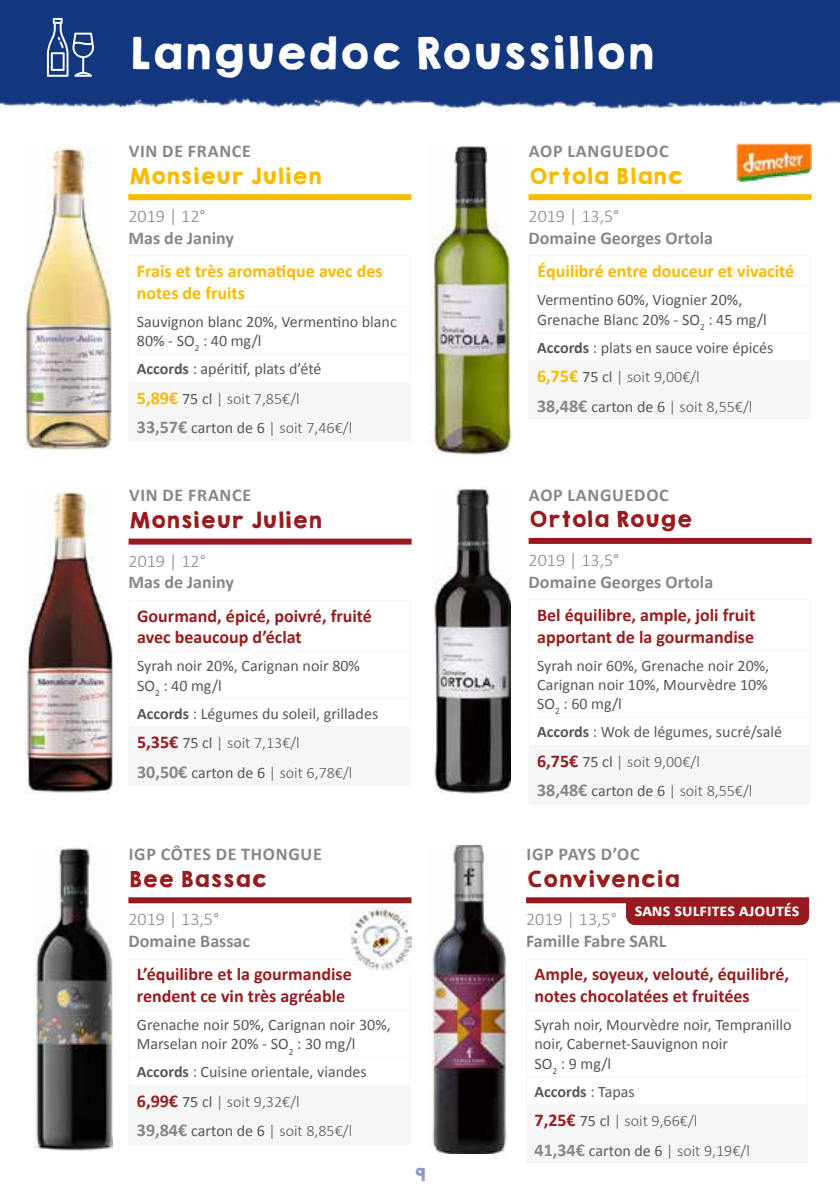
<style>
.page{position:relative;width:840px;height:1191px;background:#fff}
.page>*{position:absolute;margin:0;border:0;box-sizing:border-box;transform-origin:0 0}
.t1{font:40px "KGHAPPY Solid";color:#fff}
.t2{font:20px "KGHAPPY Solid";color:#981c1f}
.t3{font:20px "KGHAPPY Solid";color:#fbba00}
.t4{font:700 18px/21.6px "Calibri";color:#981c1f}
.t5{font:700 18px "Calibri";letter-spacing:.04em;color:#878787}
.t6{font:700 18px/21.6px "Calibri";color:#fbba00}
.t7{font:300 18px "Calibri";color:#878787}
.t8{font:700 18px "Calibri";color:#fff}
.t9{font:700 18px "Calibri";color:#878787}
.t10{font:16px/29.6px "Calibri";color:#575756}
.t11{font:300 16px/29.6px "Calibri";color:#575756}
.t12{font:16px "KGHAPPY Solid";color:#8f96cb}
.s1{font-weight:700}
.s2{font-weight:700;font-size:18px;color:#fbba00}
.s3{font-weight:300}
.s4{font-weight:700;font-size:18px;color:#878787}
.s5{font-weight:700;font-size:18px;color:#981c1f}
.s6{font-weight:400}
</style>
<div class="page">
<img style="left:0;top:0;width:839px;height:112px">
<svg style="left:47px;top:18px;width:47px;height:59px;background:#4d689d"></svg>
<div style="left:128px;top:194px;width:283px;height:6px;background:#fbba00"></div>
<hr style="left:128px;top:255px;width:282px;height:1px;background:#f6f6f6">
<hr style="left:128px;top:256px;width:1px;height:50px;background:#f6f6f6">
<hr style="left:409px;top:256px;width:1px;height:50px;background:#f6f6f6">
<hr style="left:128px;top:306px;width:282px;height:1px;background:#f6f6f6">
<hr style="left:128px;top:307px;width:1px;height:47px;background:#f6f6f6">
<hr style="left:409px;top:307px;width:1px;height:47px;background:#f6f6f6">
<hr style="left:128px;top:354px;width:282px;height:1px;background:#f6f6f6">
<hr style="left:128px;top:441px;width:282px;height:1px;background:#f6f6f6">
<img style="left:24px;top:147px;width:87px;height:302px">
<img style="left:736px;top:143px;width:75px;height:39px">
<div style="left:528px;top:194px;width:283px;height:6px;background:#fbba00"></div>
<hr style="left:528px;top:255px;width:282px;height:1px;background:#f6f6f6">
<hr style="left:528px;top:285px;width:282px;height:1px;background:#f6f6f6">
<hr style="left:528px;top:286px;width:1px;height:46px;background:#f6f6f6">
<hr style="left:809px;top:286px;width:1px;height:46px;background:#f6f6f6">
<hr style="left:528px;top:332px;width:282px;height:1px;background:#f6f6f6">
<hr style="left:528px;top:419px;width:282px;height:1px;background:#f6f6f6">
<img style="left:432px;top:146px;width:79px;height:308px">
<div style="left:128px;top:538px;width:283px;height:6px;background:#981c1f"></div>
<hr style="left:128px;top:600px;width:282px;height:1px;background:#f6f6f6">
<hr style="left:128px;top:601px;width:1px;height:50px;background:#f6f6f6">
<hr style="left:409px;top:601px;width:1px;height:50px;background:#f6f6f6">
<hr style="left:128px;top:651px;width:282px;height:1px;background:#f6f6f6">
<hr style="left:128px;top:652px;width:1px;height:46px;background:#f6f6f6">
<hr style="left:409px;top:652px;width:1px;height:46px;background:#f6f6f6">
<hr style="left:128px;top:698px;width:282px;height:1px;background:#f6f6f6">
<hr style="left:128px;top:785px;width:282px;height:1px;background:#f6f6f6">
<img style="left:26px;top:490px;width:86px;height:303px">
<div style="left:528px;top:538px;width:283px;height:6px;background:#981c1f"></div>
<hr style="left:528px;top:599px;width:282px;height:1px;background:#f6f6f6">
<hr style="left:528px;top:600px;width:1px;height:50px;background:#f6f6f6">
<hr style="left:809px;top:600px;width:1px;height:50px;background:#f6f6f6">
<hr style="left:528px;top:650px;width:282px;height:1px;background:#f6f6f6">
<hr style="left:528px;top:651px;width:1px;height:65px;background:#f6f6f6">
<hr style="left:809px;top:651px;width:1px;height:65px;background:#f6f6f6">
<hr style="left:528px;top:716px;width:282px;height:1px;background:#f6f6f6">
<hr style="left:528px;top:803px;width:282px;height:1px;background:#f6f6f6">
<img style="left:434px;top:488px;width:76px;height:305px">
<div style="left:525px;top:897px;width:283px;height:6px;background:#981c1f"></div>
<hr style="left:525px;top:958px;width:282px;height:1px;background:#f6f6f6">
<hr style="left:525px;top:959px;width:1px;height:50px;background:#f6f6f6">
<hr style="left:806px;top:959px;width:1px;height:50px;background:#f6f6f6">
<hr style="left:525px;top:1009px;width:282px;height:1px;background:#f6f6f6">
<hr style="left:525px;top:1010px;width:1px;height:66px;background:#f6f6f6">
<hr style="left:806px;top:1010px;width:1px;height:66px;background:#f6f6f6">
<hr style="left:525px;top:1076px;width:282px;height:1px;background:#f6f6f6">
<hr style="left:525px;top:1163px;width:282px;height:1px;background:#f6f6f6">
<img style="left:428px;top:845px;width:80px;height:308px">
<div style="left:626px;top:899px;width:182px;height:26px;background:#981c1f;border-radius:9px"></div>
<div style="left:626px;top:899px;width:182px;height:18px;background:#981c1f"></div>
<div style="left:128px;top:897px;width:283px;height:6px;background:#981c1f"></div>
<hr style="left:128px;top:958px;width:282px;height:1px;background:#f6f6f6">
<hr style="left:128px;top:959px;width:1px;height:50px;background:#f6f6f6">
<hr style="left:409px;top:959px;width:1px;height:50px;background:#f6f6f6">
<hr style="left:128px;top:1009px;width:282px;height:1px;background:#f6f6f6">
<hr style="left:128px;top:1010px;width:1px;height:46px;background:#f6f6f6">
<hr style="left:409px;top:1010px;width:1px;height:46px;background:#f6f6f6">
<hr style="left:128px;top:1056px;width:282px;height:1px;background:#f6f6f6">
<hr style="left:128px;top:1143px;width:282px;height:1px;background:#f6f6f6">
<img style="left:35px;top:847px;width:77px;height:303px">
<img style="left:350px;top:907px;width:61px;height:63px">
<h1 class="t1" style="left:128px;top:22px;width:527px">Languedoc Roussillon</h1>
<p class="t5" style="left:129px;top:139px;width:124px">VIN DE FRANCE</p>
<p class="t3" style="left:128px;top:160px;width:195px">Monsieur Julien</p>
<p class="t7" style="left:128px;top:205px;width:79px">2019 | 12°</p>
<p class="t5" style="left:128px;top:226px;width:107px">Mas de Janiny</p>
<p class="t6" style="left:137px;top:260px;width:247px">Frais et très aromatique avec des notes de fruits</p>
<p class="t10" style="left:137px;top:312px;width:261px;line-height:19.2px">Sauvignon blanc 20%, Vermentino blanc<br>80% - SO<sub>2</sub> : 40 mg/l</p>
<p class="t10" style="left:137px;top:354px;width:217px"><span class="s1">Accords</span> : apéritif, plats d’été<br><span class="s2">5,89€</span> 75 cl <span class="s3">| soit 7,85€/l<br></span><span class="s4">33,57€</span> carton de 6 <span class="s3">| soit 7,46€/l</span></p>
<p class="t5" style="left:129px;top:484px;width:124px">VIN DE FRANCE</p>
<p class="t2" style="left:128px;top:504px;width:195px">Monsieur Julien</p>
<p class="t7" style="left:128px;top:549px;width:79px">2019 | 12°</p>
<p class="t5" style="left:128px;top:571px;width:107px">Mas de Janiny</p>
<p class="t4" style="left:137px;top:605px;width:236px">Gourmand, épicé, poivré, fruité avec beaucoup d’éclat</p>
<p class="t10" style="left:137px;top:656px;width:224px;line-height:19.2px">Syrah noir 20%, Carignan noir 80%<br>SO<sub>2</sub> : 40 mg/l</p>
<p class="t10" style="left:137px;top:698px;width:242px"><span class="s1">Accords</span> : Légumes du soleil, grillades<br><span class="s5">5,35€</span> 75 cl <span class="s3">| soit 7,13€/l<br></span><span class="s4">30,50€</span> carton de 6 <span class="s3">| soit 6,78€/l</span></p>
<p class="t5" style="left:129px;top:842px;width:194px">IGP CÔTES DE THONGUE</p>
<p class="t2" style="left:128px;top:863px;width:140px">Bee Bassac</p>
<p class="t7" style="left:128px;top:908px;width:92px">2019 | 13,5°</p>
<p class="t5" style="left:128px;top:929px;width:123px">Domaine Bassac</p>
<p class="t4" style="left:137px;top:963px;width:216px">L’équilibre et la gourmandise rendent ce vin très agréable</p>
<p class="t10" style="left:137px;top:1015px;width:255px;line-height:19.2px">Grenache noir 50%, Carignan noir 30%,<br>Marselan noir 20% - SO<sub>2</sub> : 30 mg/l</p>
<p class="t10" style="left:137px;top:1057px;width:231px"><span class="s1">Accords</span> : Cuisine orientale, viandes<br><span class="s5">6,99€</span> 75 cl <span class="s3">| soit 9,32€/l<br></span><span class="s4">39,84€</span> carton de 6 <span class="s3">| soit 8,85€/l</span></p>
<p class="t12" style="left:414px;top:1162px;width:13px">9</p>
<p class="t5" style="left:528px;top:139px;width:141px">AOP LANGUEDOC</p>
<p class="t3" style="left:528px;top:160px;width:155px">Ortola Blanc</p>
<p class="t7" style="left:528px;top:205px;width:92px">2019 | 13,5°</p>
<p class="t5" style="left:528px;top:226px;width:186px">Domaine Georges Ortola</p>
<p class="t6" style="left:537px;top:260px;width:258px">Équilibré entre douceur et vivacité</p>
<p class="t10" style="left:536px;top:290px;width:231px;line-height:19.2px">Vermentino 60%, Viognier 20%,<br>Grenache Blanc 20% - SO<sub>2</sub> : 45 mg/l</p>
<p class="t10" style="left:536px;top:332px;width:238px"><span class="s1">Accords</span> : plats en sauce voire épicés<br><span class="s2">6,75€</span> 75 cl <span class="s3">| soit 9,00€/l<br></span><span class="s4">38,48€</span> carton de 6 <span class="s3">| soit 8,55€/l</span></p>
<p class="t5" style="left:528px;top:483px;width:141px">AOP LANGUEDOC</p>
<p class="t2" style="left:528px;top:504px;width:165px">Ortola Rouge</p>
<p class="t7" style="left:528px;top:549px;width:92px">2019 | 13,5°</p>
<p class="t5" style="left:528px;top:570px;width:186px">Domaine Georges Ortola</p>
<p class="t4" style="left:537px;top:604px;width:219px">Bel équilibre, ample, joli fruit apportant de la gourmandise</p>
<p class="t10" style="left:537px;top:656px;width:233px;line-height:19.2px;text-align:justify">Syrah noir 60%, Grenache noir 20%, Carignan noir 10%, Mourvèdre 10% SO<sub>2</sub> : 60 mg/l</p>
<p class="t10" style="left:537px;top:717px;width:246px"><span class="s1">Accords</span> : Wok de légumes, sucré/salé<br><span class="s5">6,75€</span> 75 cl <span class="s3">| soit 9,00€/l<br></span><span class="s4">38,48€</span> carton de 6 <span class="s3">| soit 8,55€/l</span></p>
<p class="t5" style="left:526px;top:842px;width:114px">IGP PAYS D’OC</p>
<p class="t2" style="left:525px;top:863px;width:155px">Convivencia</p>
<p class="t7" style="left:525px;top:908px;width:92px">2019 | 13,5°</p>
<p class="t9" style="left:525px;top:929px;width:142px">Famille Fabre SARL</p>
<p class="t8" style="left:634px;top:899px;width:166px">sans sulfites ajoutés</p>
<p class="t4" style="left:534px;top:963px;width:256px">Ample, soyeux, velouté, équilibré, notes chocolatées et fruitées</p>
<p class="t10" style="left:534px;top:1015px;width:258px;line-height:19.2px">Syrah noir, Mourvèdre noir, Tempranillo noir, Cabernet-Sauvignon noir<br>SO<sub>2</sub> : 9 mg/l</p>
<p class="t11" style="left:534px;top:1076px;width:217px"><span class="s1">Accords</span> <span class="s6">: Tapas<br></span><span class="s5">7,25€</span> <span class="s6">75 cl</span> | soit 9,66€/l<br><span class="s4">41,34€</span> <span class="s6">carton de 6</span> | soit 9,19€/l</p>
</div>
